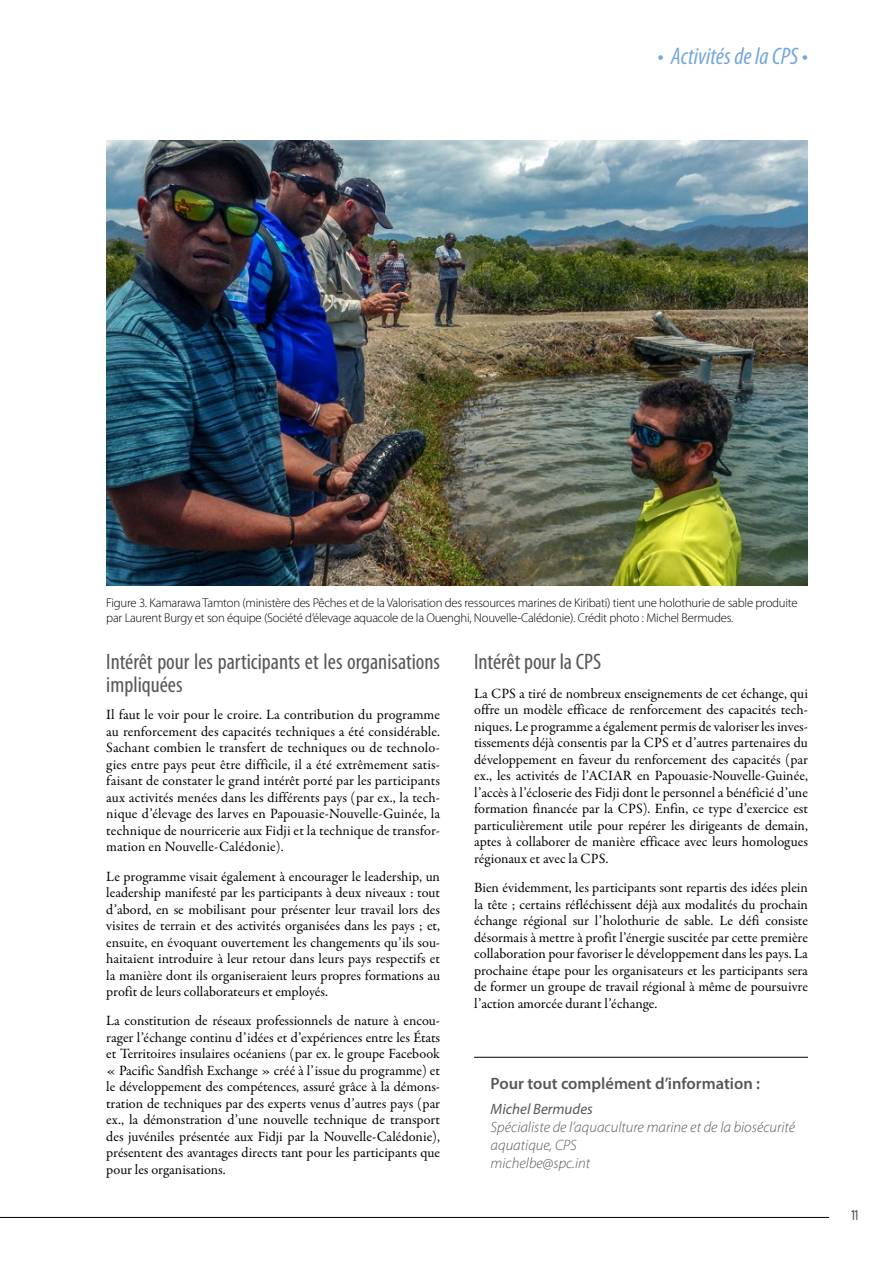
<style>
.page{position:relative;width:893px;height:1263px;background:#fff}
.page>*{position:absolute;margin:0;border:0;box-sizing:border-box;transform-origin:0 0}
.t1{font:italic condensed 24px "Myriad Pro";color:#75a8db}
.t2{font:condensed 22.5px/22.5px "Myriad Pro";color:#575756}
.t3{font:600 16.5px "Myriad Pro";color:#575756}
.t4{font:italic 300 15px/18px "Myriad Pro";color:#575756}
.t5{font:italic 15px "Myriad Pro";color:#575756}
.t6{font:15px "Duepuntozero";color:#575756}
.t7{font:14.25px/16.5px "Garamond Premr Pro";color:#000;text-align:justify}
.t8{font:300 12.75px/15px "Myriad Pro";letter-spacing:-.02em;color:#000}
</style>
<div class="page">
<hr style="left:0;top:1217px;width:829px;height:1px;background:#000">
<hr style="left:474px;top:1057px;width:334px;height:1px;background:#000">
<img style="left:106px;top:140px;width:702px;height:445px">
<h1 class="t1" style="left:657px;top:41px;width:152px">• Activités de la CPS •</h1>
<p class="t8" style="left:106px;top:595px;width:693px">Figure 3. Kamarawa Tamton (ministère des Pêches et de la Valorisation des ressources marines de Kiribati) tient une holothurie de sable produite par Laurent Burgy et son équipe (Société d’élevage aquacole de la Ouenghi, Nouvelle-Calédonie). Crédit photo : Michel Bermudes.</p>
<h2 class="t2" style="left:106px;top:650px;width:335px">Intérêt pour les participants et les organisations impliquées</h2>
<p class="t7" style="left:106px;top:707px;width:335px">Il faut le voir pour le croire. La contribution du programme au renforcement des capacités techniques a été considérable.<br>Sachant combien le transfert de techniques ou de technolo&shy;gies entre pays peut être difficile, il a été extrêmement satis&shy;faisant de constater le grand intérêt porté par les participants aux activités menées dans les différents pays (par ex., la tech&shy;nique d’élevage des larves en Papouasie-Nouvelle-Guinée, la technique de nourricerie aux Fidji et la technique de transfor&shy;mation en Nouvelle-Calédonie).</p>
<p class="t7" style="left:106px;top:868px;width:335px">Le programme visait également à encourager le leadership, un leadership manifesté par les participants à deux niveaux : tout d’abord, en se mobilisant pour présenter leur travail lors des visites de terrain et des activités organisées dans les pays ; et, ensuite, en évoquant ouvertement les changements qu’ils sou&shy;haitaient introduire à leur retour dans leurs pays respectifs et la manière dont ils organiseraient leurs propres formations au profit de leurs collaborateurs et employés.</p>
<p class="t7" style="left:106px;top:1013px;width:335px">La constitution de réseaux professionnels de nature à encou&shy;rager l’échange continu d’idées et d’expériences entre les États et Territoires insulaires océaniens (par ex. le groupe Facebook « Pacific Sandfish Exchange » créé à l’issue du programme) et le développement des compétences, assuré grâce à la démons&shy;tration de techniques par des experts venus d’autres pays (par ex., la démonstration d’une nouvelle technique de transport des juvéniles présentée aux Fidji par la Nouvelle-Calédonie), présentent des avantages directs tant pour les participants que pour les organisations.</p>
<h2 class="t2" style="left:474px;top:650px;width:129px">Intérêt pour la CPS</h2>
<p class="t7" style="left:474px;top:685px;width:335px">La CPS a tiré de nombreux enseignements de cet échange, qui offre un modèle efficace de renforcement des capacités tech&shy;niques. Le programme a également permis de valoriser les inves&shy;tissements déjà consentis par la CPS et d’autres partenaires du développement en faveur du renforcement des capacités (par ex., les activités de l’ACIAR en Papouasie-Nouvelle-Guinée, l’accès à l’écloserie des Fidji dont le personnel a bénéficié d’une formation financée par la CPS). Enfin, ce type d’exercice est particulièrement utile pour repérer les dirigeants de demain, aptes à collaborer de manière efficace avec leurs homologues régionaux et avec la CPS.</p>
<p class="t7" style="left:474px;top:880px;width:335px">Bien évidemment, les participants sont repartis des idées plein la tête ; certains réfléchissent déjà aux modalités du prochain échange régional sur l’holothurie de sable. Le défi consiste désormais à mettre à profit l’énergie suscitée par cette première collaboration pour favoriser le développement dans les pays. La prochaine étape pour les organisateurs et les participants sera de former un groupe de travail régional à même de poursuivre l’action amorcée durant l’échange.</p>
<p class="t3" style="left:491px;top:1073px;width:271px">Pour tout complément d’information :</p>
<p class="t5" style="left:491px;top:1099px;width:104px">Michel Bermudes</p>
<p class="t4" style="left:491px;top:1117px;width:306px">Spécialiste de l’aquaculture marine et de la biosécurité aquatique, CPS<br>michelbe@spc.int</p>
<p class="t6" style="left:851px;top:1207px;width:8px">11</p>
</div>
